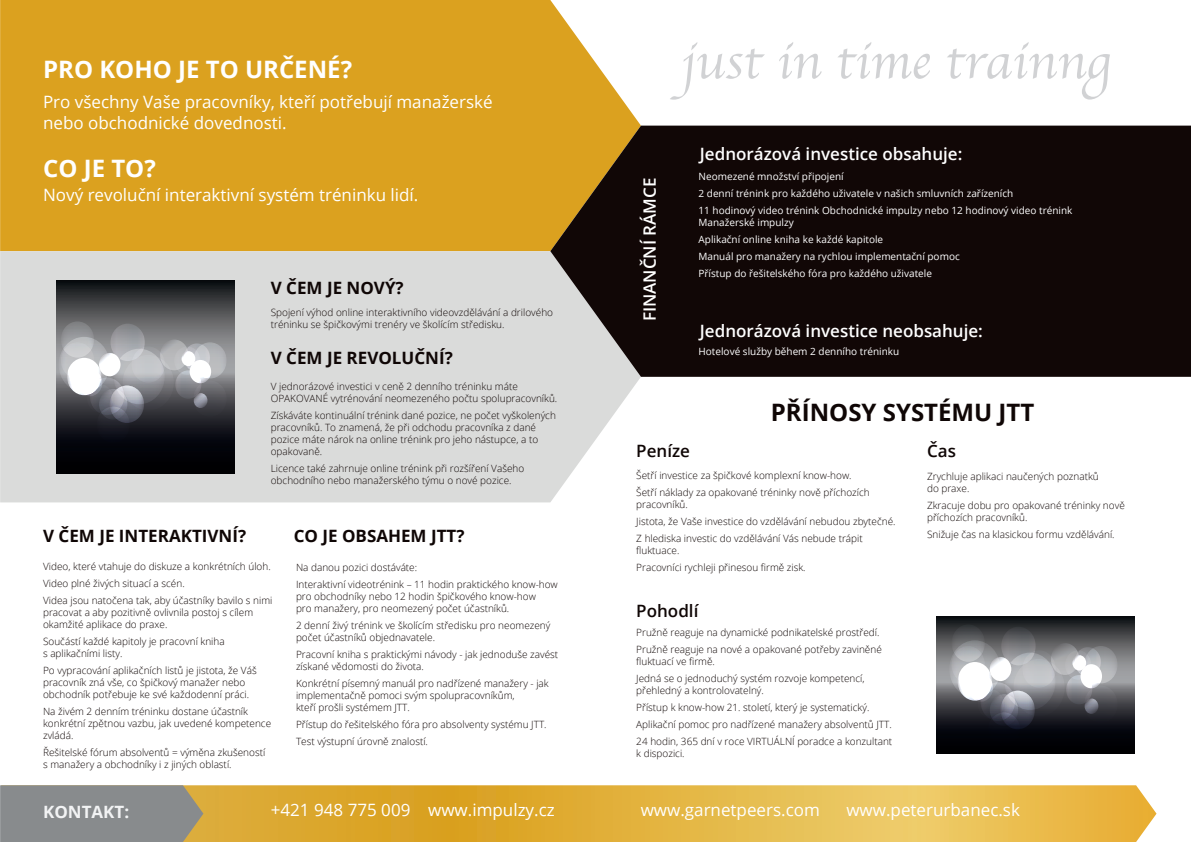
<style>
.page{position:relative;width:1191px;height:842px;background:#fff}
.page>*{position:absolute;margin:0;border:0;box-sizing:border-box;transform-origin:0 0}
.t1{font:52.3px "Apple Chancery";color:#d1d2d4}
.t2{font:700 24px "Open Sans";color:#fff}
.t3{font:700 24px "Open Sans";color:#0f0605}
.t4{font:17px/20.4px "Open Sans";color:#fff}
.t5{font:600 17px "Open Sans";color:#fff}
.t6{font:700 17px "Open Sans";color:#0f0605}
.t7{font:600 17px "Open Sans";color:#0f0605}
.t8{font:700 17px "Open Sans";color:#f2f3f4}
.t9{font:300 10px/12px "Open Sans";color:#0f0605}
.t10{font:10px/17px "Open Sans";color:#fff}
</style>
<div class="page">
<div style="left:0;top:0;width:641px;height:251px;background:#dba11f"></div>
<div style="left:0;top:251px;width:641px;height:251px;background:#dadbda"></div>
<svg style="left:203px;top:785px;width:953px;height:57px;background:#e3b443"></svg>
<svg style="left:0;top:785px;width:203px;height:57px;background:#8c8d89"></svg>
<svg style="left:550px;top:126px;width:641px;height:251px;background:#1f130e"></svg>
<svg style="left:57px;top:281px;width:177px;height:192px;background:#313236"></svg>
<svg style="left:110px;top:324px;width:35px;height:37px"></svg>
<svg style="left:110px;top:386px;width:34px;height:37px"></svg>
<div style="left:184px;top:343px;width:26px;height:29px;background:#a8aaaf;border-radius:50%"></div>
<svg style="left:174px;top:346px;width:26px;height:29px"></svg>
<svg style="left:123px;top:355px;width:51px;height:55px"></svg>
<svg style="left:132px;top:346px;width:33px;height:37px"></svg>
<svg style="left:193px;top:342px;width:34px;height:36px"></svg>
<div style="left:181px;top:351px;width:14px;height:15px;background:#fff;border-radius:50%"></div>
<div style="left:99px;top:353px;width:21px;height:23px;background:#fff;border-radius:50%"></div>
<svg style="left:160px;top:340px;width:28px;height:30px"></svg>
<svg style="left:90px;top:378px;width:34px;height:37px"></svg>
<svg style="left:67px;top:358px;width:34px;height:37px"></svg>
<svg style="left:175px;top:370px;width:26px;height:29px"></svg>
<svg style="left:87px;top:384px;width:26px;height:29px"></svg>
<svg style="left:193px;top:381px;width:34px;height:36px"></svg>
<svg style="left:114px;top:349px;width:51px;height:55px;background:#afb1b6"></svg>
<svg style="left:59px;top:337px;width:51px;height:55px"></svg>
<svg style="left:61px;top:321px;width:33px;height:37px"></svg>
<svg style="left:97px;top:407px;width:33px;height:36px"></svg>
<svg style="left:194px;top:393px;width:13px;height:15px"></svg>
<svg style="left:190px;top:360px;width:21px;height:23px"></svg>
<svg style="left:77px;top:369px;width:25px;height:27px"></svg>
<svg style="left:99px;top:389px;width:28px;height:31px"></svg>
<svg style="left:936px;top:617px;width:198px;height:136px;background:#2e2f33"></svg>
<svg style="left:1001px;top:627px;width:34px;height:38px"></svg>
<svg style="left:1000px;top:691px;width:35px;height:38px"></svg>
<svg style="left:1074px;top:647px;width:26px;height:29px"></svg>
<svg style="left:1065px;top:650px;width:26px;height:30px"></svg>
<svg style="left:1013px;top:659px;width:51px;height:57px"></svg>
<svg style="left:1022px;top:650px;width:33px;height:38px"></svg>
<svg style="left:1084px;top:646px;width:33px;height:37px"></svg>
<div style="left:1072px;top:655px;width:14px;height:15px;background:#fff;border-radius:50%"></div>
<svg style="left:989px;top:657px;width:22px;height:24px"></svg>
<svg style="left:1051px;top:643px;width:28px;height:32px"></svg>
<svg style="left:980px;top:682px;width:35px;height:39px"></svg>
<svg style="left:957px;top:662px;width:35px;height:39px"></svg>
<svg style="left:1066px;top:675px;width:26px;height:29px"></svg>
<svg style="left:977px;top:689px;width:27px;height:30px"></svg>
<svg style="left:1084px;top:686px;width:33px;height:37px"></svg>
<svg style="left:1004px;top:653px;width:51px;height:57px;background:#adafb4"></svg>
<svg style="left:949px;top:640px;width:51px;height:58px"></svg>
<svg style="left:951px;top:624px;width:34px;height:38px"></svg>
<svg style="left:987px;top:712px;width:33px;height:38px"></svg>
<svg style="left:1084px;top:698px;width:14px;height:16px"></svg>
<svg style="left:1080px;top:664px;width:22px;height:24px"></svg>
<svg style="left:968px;top:674px;width:25px;height:28px"></svg>
<svg style="left:989px;top:694px;width:29px;height:32px"></svg>
<h2 class="t2" style="left:43px;top:53px;width:310px">PRO KOHO JE TO URČENÉ?</h2>
<h3 class="t4" style="left:43px;top:92px;width:451px">Pro všechny Vaše pracovníky, kteří potřebují manažerské nebo obchodnické dovednosti.</h3>
<h2 class="t2" style="left:43px;top:151px;width:114px">CO JE TO?</h2>
<h3 class="t4" style="left:43px;top:184px;width:377px">Nový revoluční interaktivní systém tréninku lidí.</h3>
<h3 class="t6" style="left:271px;top:276px;width:134px">V ČEM JE NOVÝ?</h3>
<p class="t9" style="left:271px;top:306px;width:284px">Spojení výhod online interaktivního videovzdělávání a drilového tréninku se špičkovými trenéry ve školícím středisku.</p>
<h3 class="t6" style="left:271px;top:346px;width:184px">V ČEM JE REVOLUČNÍ?</h3>
<h1 class="t1" style="left:681px;top:20px;width:431px">just in time trainng</h1>
<h3 class="t5" style="left:638px;top:321px;width:145px;rotate:-90deg">FINANČNÍ RÁMCE</h3>
<h3 class="t5" style="left:700px;top:142px;width:264px">Jednorázová investice obsahuje:</h3>
<p class="t10" style="left:698px;top:168px;width:375px">Neomezené množství připojení<br>2 denní trénink pro každého uživatele v našich smluvních zařízeních<br>11 hodinový video trénink Obchodnické impulzy nebo 12 hodinový video trénink</p>
<p class="t10" style="left:698px;top:214px;width:263px">Manažerské impulzy<br>Aplikační online kniha ke každé kapitole<br>Manuál pro manažery na rychlou implementační pomoc Přístup do řešitelského fóra pro každého uživatele</p>
<h3 class="t5" style="left:700px;top:319px;width:284px">Jednorázová investice neobsahuje:</h3>
<p class="t10" style="left:698px;top:343px;width:202px">Hotelové služby během 2 denního tréninku</p>
<p class="t9" style="left:271px;top:380px;width:288px">V jednorázové investici v ceně 2 denního tréninku máte<br>OPAKOVANÉ vytrénování neomezeného počtu spolupracovníků.</p>
<p class="t9" style="left:271px;top:409px;width:287px">Získáváte kontinuální trénink dané pozice, ne počet vyškolených pracovníků. To znamená, že při odchodu pracovníka z dané pozice máte nárok na online trénink pro jeho nástupce, a to opakovaně.</p>
<p class="t9" style="left:271px;top:462px;width:255px">Licence také zahrnuje online trénink při rozšíření Vašeho obchodního nebo manažerského týmu o nové pozice.</p>
<p class="t9" style="left:636px;top:467px;width:235px;line-height:17px">Šetří investice za špičkové komplexní know-how.<br>Šetří náklady za opakované tréninky nově příchozích</p>
<p class="t9" style="left:636px;top:496px;width:261px;line-height:17px">pracovníků.<br>Jistota, že Vaše investice do vzdělávání nebudou zbytečné.<br>Z hlediska investic do vzdělávání Vás nebude trápit</p>
<p class="t9" style="left:636px;top:542px;width:171px;line-height:17px">fluktuace.<br>Pracovníci rychleji přinesou firmě zisk.</p>
<h2 class="t3" style="left:771px;top:395px;width:265px">PŘÍNOSY SYSTÉMU JTT</h2>
<h3 class="t7" style="left:927px;top:440px;width:30px">Čas</h3>
<h3 class="t7" style="left:636px;top:439px;width:55px">Peníze</h3>
<p class="t9" style="left:927px;top:470px;width:173px">Zrychluje aplikaci naučených poznatků do praxe.</p>
<p class="t9" style="left:927px;top:499px;width:199px">Zkracuje dobu pro opakované tréninky nově příchozích pracovníků.</p>
<p class="t9" style="left:927px;top:528px;width:189px">Snižuje čas na klasickou formu vzdělávání.</p>
<h3 class="t6" style="left:43px;top:524px;width:204px">V ČEM JE INTERAKTIVNÍ?</h3>
<h3 class="t6" style="left:294px;top:524px;width:172px">CO JE OBSAHEM JTT?</h3>
<p class="t9" style="left:43px;top:558px;width:231px;line-height:17px">Video, které vtahuje do diskuze a konkrétních úloh.<br>Video plné živých situací a scén.<br>Videa jsou natočena tak, aby účastníky bavilo s nimi</p>
<p class="t9" style="left:43px;top:606px;width:212px">pracovat a aby pozitivně ovlivnila postoj s cílem okamžité aplikace do praxe.</p>
<p class="t9" style="left:43px;top:635px;width:183px">Součástí každé kapitoly je pracovní kniha s aplikačními listy.</p>
<p class="t9" style="left:43px;top:664px;width:215px">Po vypracování aplikačních listů je jistota, že Váš pracovník zná vše, co špičkový manažer nebo obchodník potřebuje ke své každodenní práci.</p>
<p class="t9" style="left:43px;top:705px;width:230px">Na živém 2 denním tréninku dostane účastník konkrétní zpětnou vazbu, jak uvedené kompetence zvládá.</p>
<p class="t9" style="left:43px;top:746px;width:224px">Řešitelské fórum absolventů = výměna zkušeností s manažery a obchodníky i z jiných oblastí.</p>
<p class="t9" style="left:296px;top:558px;width:263px;line-height:17px">Na danou pozici dostáváte:<br>Interaktivní videotrénink – 11 hodin praktického know-how</p>
<p class="t9" style="left:296px;top:590px;width:241px">pro obchodníky nebo 12 hodin špičkového know-how pro manažery, pro neomezený počet účastníků.</p>
<p class="t9" style="left:296px;top:619px;width:256px">2 denní živý trénink ve školícím středisku pro neomezený počet účastníků objednavatele.</p>
<p class="t9" style="left:296px;top:648px;width:264px">Pracovní kniha s praktickými návody - jak jednoduše zavést získané vědomosti do života.</p>
<p class="t9" style="left:296px;top:677px;width:254px">Konkrétní písemný manuál pro nadřízené manažery - jak implementačně pomoci svým spolupracovníkům,<br>kteří prošli systémem JTT.</p>
<p class="t9" style="left:296px;top:715px;width:252px;line-height:17px">Přístup do řešitelského fóra pro absolventy systému JTT.<br>Test výstupní úrovně znalostí.</p>
<h3 class="t7" style="left:636px;top:599px;width:64px">Pohodlí</h3>
<p class="t9" style="left:636px;top:624px;width:247px;line-height:17px">Pružně reaguje na dynamické podnikatelské prostředí.<br>Pružně reaguje na nové a opakované potřeby zaviněné</p>
<p class="t9" style="left:636px;top:653px;width:230px;line-height:17px">fluktuací ve firmě.<br>Jedná se o jednoduchý systém rozvoje kompetencí,</p>
<p class="t9" style="left:636px;top:682px;width:257px;line-height:17px">přehledný a kontrolovatelný.<br>Přístup k know-how 21. století, který je systematický.<br>Aplikační pomoc pro nadřízené manažery absolventů JTT.<br>24 hodin, 365 dní v roce VIRTUÁLNÍ poradce a konzultant</p>
<p class="t9" style="left:636px;top:747px;width:50px">k dispozici.</p>
<h3 class="t8" style="left:43px;top:800px;width:88px">KONTAKT:</h3>
<h3 class="t4" style="left:271px;top:799px;width:285px">+421 948 775 009 www.impulzy.cz</h3>
<h3 class="t4" style="left:640px;top:799px;width:181px">www.garnetpeers.com</h3>
<h3 class="t4" style="left:846px;top:799px;width:175px">www.peterurbanec.sk</h3>
</div>
